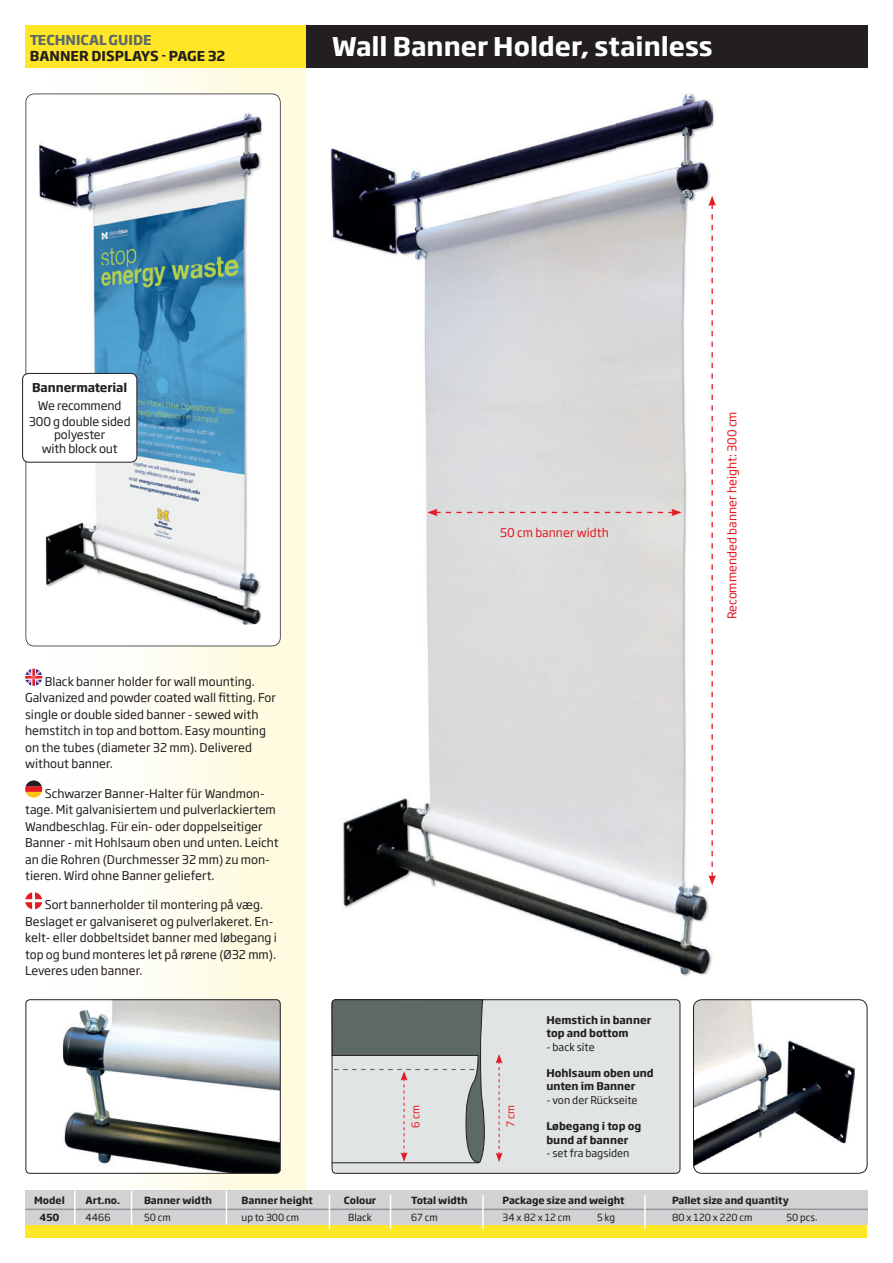
<style>
.page{position:relative;width:893px;height:1263px;background:#fff}
.page>*{position:absolute;margin:0;border:0;box-sizing:border-box;transform-origin:0 0}
.t1{font:700 25.5px "Soho Gothic Pro";color:#fff}
.t2{font:700 13.5px "Soho Gothic Pro";letter-spacing:.005em;color:#231f20}
.t3{font:700 13.5px "Soho Gothic Pro";letter-spacing:.005em;color:#5d6966}
.t4{font:12px/16.5px "Soho Gothic Pro";color:#231f20}
.t5{font:12px "Soho Gothic Pro";color:#e51a23}
.t6{font:700 12px "Soho Gothic Pro";letter-spacing:-.01em;color:#231f20}
.t7{font:700 10.5px/13.5px "Soho Gothic Pro";color:#231f20}
.t8{font:10.5px "Soho Gothic Pro";color:#231f20}
.t9{font:10.5px "Soho Gothic Pro";color:#e51a23}
.t10{font:700 9.75px "Soho Gothic Pro";color:#231f20}
.t11{font:9.75px "Soho Gothic Pro";color:#231f20}
</style>
<div class="page">
<div style="left:306px;top:26px;width:561px;height:42px;background:#231f20"></div>
<div style="left:26px;top:26px;width:280px;height:42px;background:#ffe627"></div>
<div style="left:26px;top:1225px;width:841px;height:12px;background:#ffe627"></div>
<svg style="left:25px;top:94px;width:256px;height:552px"></svg>
<img style="left:48px;top:625px;width:204px;height:1px">
<img style="left:39px;top:112px;width:222px;height:513px">
<svg style="left:25px;top:669px;width:17px;height:17px"></svg>
<svg style="left:25px;top:780px;width:17px;height:17px"></svg>
<svg style="left:25px;top:892px;width:17px;height:17px"></svg>
<img style="left:63px;top:1001px;width:216px;height:171px">
<div style="left:26px;top:999px;width:255px;height:175px;border:1px solid #231f20;border-radius:4px"></div>
<div style="left:332px;top:1000px;width:348px;height:173px;background:#e0e4e4;border-radius:4px"></div>
<div style="left:332px;top:999px;width:348px;height:175px;border:1px solid #231f20;border-radius:4px"></div>
<img style="left:693px;top:1000px;width:162px;height:173px">
<div style="left:693px;top:999px;width:174px;height:175px;border:1px solid #231f20;border-radius:9px"></div>
<img style="left:331px;top:94px;width:381px;height:880px">
<svg style="left:427px;top:509px;width:255px;height:7px"></svg>
<svg style="left:708px;top:196px;width:8px;height:689px"></svg>
<div style="left:26px;top:1191px;width:842px;height:34px;background:#d1d2d4"></div>
<hr style="left:26px;top:1208px;width:842px;height:2px;background:#939598">
<hr style="left:74px;top:1191px;width:2px;height:33px;background:#fff">
<hr style="left:390px;top:1195px;width:1px;height:34px;background:#fff">
<hr style="left:644px;top:1195px;width:2px;height:34px;background:#fff">
<hr style="left:482px;top:1195px;width:2px;height:34px;background:#fff">
<hr style="left:329px;top:1195px;width:1px;height:34px;background:#fff">
<hr style="left:131px;top:1191px;width:1px;height:34px;background:#fff">
<hr style="left:226px;top:1191px;width:1px;height:34px;background:#fff">
<svg style="left:496px;top:1054px;width:7px;height:108px"></svg>
<svg style="left:331px;top:999px;width:158px;height:170px"></svg>
<div style="left:23px;top:373px;width:114px;height:89px;background:#fff;border-radius:6px"></div>
<div style="left:22px;top:373px;width:115px;height:89px;border:1px solid #231f20;border-radius:6px"></div>
<svg style="left:219px;top:693px;width:6px;height:9px"></svg>
<p class="t3" style="left:30px;top:29px;width:123px">TECHNICAL GUIDE</p>
<p class="t2" style="left:30px;top:45px;width:197px">BANNER DISPLAYS - PAGE 32</p>
<h1 class="t1" style="left:332px;top:27px;width:383px">Wall Banner Holder, stainless</h1>
<p class="t6" style="left:32px;top:378px;width:96px">Bannermaterial</p>
<p class="t4" style="left:29px;top:397px;width:103px;line-height:15.6px;text-align:center">We recommend<br>300 g double sided</p>
<p class="t4" style="left:42px;top:427px;width:77px;line-height:13.5px;text-align:center">polyester with block out</p>
<p class="t4" style="left:25px;top:672px;width:252px;text-indent:20px">Black banner holder for wall mounting.<br>Galvanized and powder coated wall tting. For single or double sided banner - sewed with hemstitch in top and bottom. Easy mounting on the tubes (diameter 32 mm). Delivered without banner.</p>
<p class="t4" style="left:25px;top:784px;width:255px;text-indent:20px">Schwarzer Banner-Halter für Wandmon&shy;tage. Mit galvanisiertem und pulverlackiertem Wandbeschlag. Für ein- oder doppelseitiger Banner - mit Hohlsaum oben und unten. Leicht an die Rohren (Durchmesser 32 mm) zu mon&shy;tieren. Wird ohne Banner geliefert.</p>
<p class="t4" style="left:25px;top:896px;width:253px;text-indent:20px">Sort bannerholder til montering på væg.<br>Beslaget er galvaniseret og pulverlakeret. En&shy;kelt- eller dobbeltsidet banner med løbegang i top og bund monteres let på rørene (Ø32 mm).<br>Leveres uden banner.</p>
<p class="t5" style="left:500px;top:524px;width:110px">50 cm banner width</p>
<p class="t5" style="left:723px;top:619px;width:210px;rotate:-90deg">Recommended banner height: 300 cm</p>
<p class="t9" style="left:408px;top:1127px;width:24px;rotate:-90deg">6 cm</p>
<p class="t9" style="left:502px;top:1127px;width:24px;rotate:-90deg">7 cm</p>
<p class="t7" style="left:546px;top:1012px;width:106px">Hemstich in banner top and bottom</p>
<p class="t8" style="left:546px;top:1038px;width:50px">- back site</p>
<p class="t7" style="left:546px;top:1065px;width:109px">Hohlsaum oben und unten im Banner</p>
<p class="t8" style="left:546px;top:1092px;width:93px">- von der Rückseite</p>
<p class="t7" style="left:546px;top:1119px;width:96px">Løbegang i top og bund af banner</p>
<p class="t8" style="left:546px;top:1145px;width:85px">- set fra bagsiden</p>
<p class="t10" style="left:34px;top:1193px;width:32px">Model</p>
<p class="t10" style="left:86px;top:1193px;width:36px">Art.no.</p>
<p class="t10" style="left:144px;top:1193px;width:69px">Banner width</p>
<p class="t10" style="left:242px;top:1193px;width:73px">Banner height</p>
<p class="t10" style="left:344px;top:1193px;width:34px">Colour</p>
<p class="t10" style="left:411px;top:1193px;width:58px">Total width</p>
<p class="t10" style="left:503px;top:1193px;width:123px">Package size and weight</p>
<p class="t10" style="left:672px;top:1193px;width:118px">Pallet size and quantity</p>
<p class="t10" style="left:39px;top:1209px;width:22px">450</p>
<p class="t11" style="left:86px;top:1210px;width:27px">4466</p>
<p class="t11" style="left:144px;top:1210px;width:28px">50 cm</p>
<p class="t11" style="left:242px;top:1210px;width:59px">up to 300 cm</p>
<p class="t11" style="left:348px;top:1210px;width:25px">Black</p>
<p class="t11" style="left:411px;top:1210px;width:28px">67 cm</p>
<p class="t11" style="left:503px;top:1210px;width:70px">34 x 82 x 12 cm</p>
<p class="t11" style="left:597px;top:1210px;width:19px">5 kg</p>
<p class="t11" style="left:672px;top:1210px;width:82px">80 x 120 x 220 cm</p>
<p class="t11" style="left:786px;top:1210px;width:33px">50 pcs.</p>
</div>
